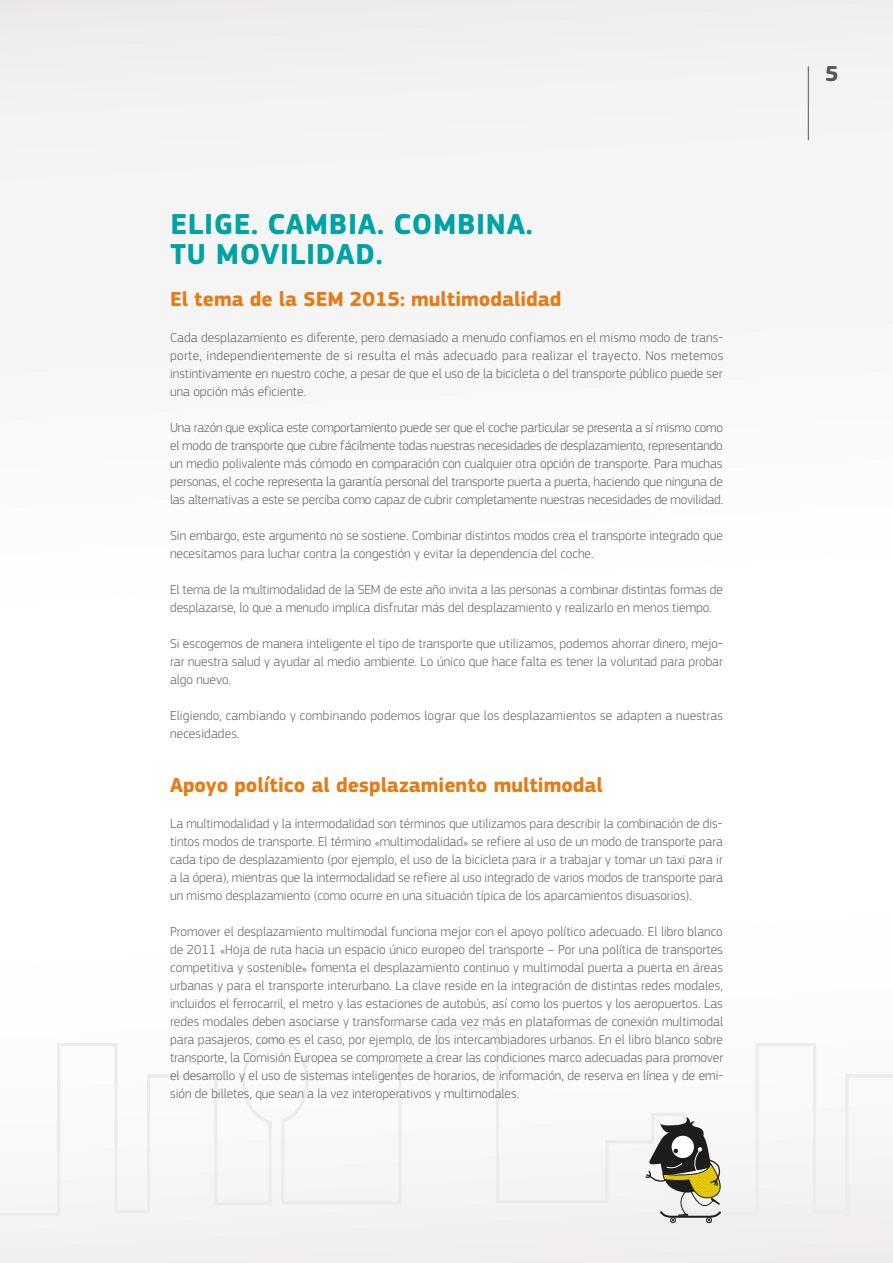
<style>
.page{position:relative;width:893px;height:1263px;background:#fff}
.page>*{position:absolute;margin:0;border:0;box-sizing:border-box;transform-origin:0 0}
.t1{font:700 30px/30px "EC Square Sans Pro";letter-spacing:.02em;color:#00a3a3}
.t2{font:700 22.5px "EC Square Sans Pro";color:#575756}
.t3{font:700 21px "EC Square Sans Pro";color:#e67a14}
.t4{font:300 13.5px/18px "EC Square Sans Pro";color:#646463;text-align:justify}
</style>
<div class="page">
<svg style="left:310px;top:1027px;width:583px;height:191px"></svg>
<svg style="left:0;top:1038px;width:310px;height:180px"></svg>
<svg style="left:645px;top:1117px;width:87px;height:106px"></svg>
<hr style="left:808px;top:66px;width:1px;height:74px;background:#575756">
<h1 class="t1" style="left:170px;top:210px;width:364px">ELIGE. CAMBIA. COMBINA.<br>TU MOVILIDAD.</h1>
<h3 class="t3" style="left:170px;top:287px;width:393px">El tema de la SEM 2015: multimodalidad</h3>
<p class="t4" style="left:170px;top:328px;width:555px">Cada desplazamiento es diferente, pero demasiado a menudo confiamos en el mismo modo de trans&shy;porte, independientemente de si resulta el más adecuado para realizar el trayecto. Nos metemos instintivamente en nuestro coche, a pesar de que el uso de la bicicleta o del transporte público puede ser una opción más eficiente.</p>
<p class="t4" style="left:170px;top:418px;width:555px">Una razón que explica este comportamiento puede ser que el coche particular se presenta a sí mismo como el modo de transporte que cubre fácilmente todas nuestras necesidades de desplazamiento, representando un medio polivalente más cómodo en comparación con cualquier otra opción de transporte. Para muchas personas, el coche representa la garantía personal del transporte puerta a puerta, haciendo que ninguna de las alternativas a este se perciba como capaz de cubrir completamente nuestras necesidades de movilidad.</p>
<p class="t4" style="left:170px;top:526px;width:554px">Sin embargo, este argumento no se sostiene. Combinar distintos modos crea el transporte integrado que necesitamos para luchar contra la congestión y evitar la dependencia del coche.</p>
<p class="t4" style="left:170px;top:580px;width:554px">El tema de la multimodalidad de la SEM de este año invita a las personas a combinar distintas formas de desplazarse, lo que a menudo implica disfrutar más del desplazamiento y realizarlo en menos tiempo.</p>
<p class="t4" style="left:170px;top:634px;width:554px">Si escogemos de manera inteligente el tipo de transporte que utilizamos, podemos ahorrar dinero, mejo&shy;rar nuestra salud y ayudar al medio ambiente. Lo único que hace falta es tener la voluntad para probar algo nuevo.</p>
<p class="t4" style="left:170px;top:706px;width:554px">Eligiendo, cambiando y combinando podemos lograr que los desplazamientos se adapten a nuestras necesidades.</p>
<h3 class="t3" style="left:170px;top:773px;width:434px">Apoyo político al desplazamiento multimodal</h3>
<p class="t4" style="left:170px;top:814px;width:554px">La multimodalidad y la intermodalidad son términos que utilizamos para describir la combinación de dis&shy;tintos modos de transporte. El término «multimodalidad» se refiere al uso de un modo de transporte para cada tipo de desplazamiento (por ejemplo, el uso de la bicicleta para ir a trabajar y tomar un taxi para ir a la ópera), mientras que la intermodalidad se refiere al uso integrado de varios modos de transporte para un mismo desplazamiento (como ocurre en una situación típica de los aparcamientos disuasorios).</p>
<p class="t4" style="left:170px;top:922px;width:555px">Promover el desplazamiento multimodal funciona mejor con el apoyo político adecuado. El libro blanco de 2011 «Hoja de ruta hacia un espacio único europeo del transporte – Por una política de transportes competitiva y sostenible» fomenta el desplazamiento continuo y multimodal puerta a puerta en áreas urbanas y para el transporte interurbano. La clave reside en la integración de distintas redes modales, incluidos el ferrocarril, el metro y las estaciones de autobús, así como los puertos y los aeropuertos. Las redes modales deben asociarse y transformarse cada vez más en plataformas de conexión multimodal para pasajeros, como es el caso, por ejemplo, de los intercambiadores urbanos. En el libro blanco sobre transporte, la Comisión Europea se compromete a crear las condiciones marco adecuadas para promover el desarrollo y el uso de sistemas inteligentes de horarios, de información, de reserva en línea y de emi&shy;sión de billetes, que sean a la vez interoperativos y multimodales.</p>
<h2 class="t2" style="left:825px;top:60px;width:15px">5</h2>
</div>
